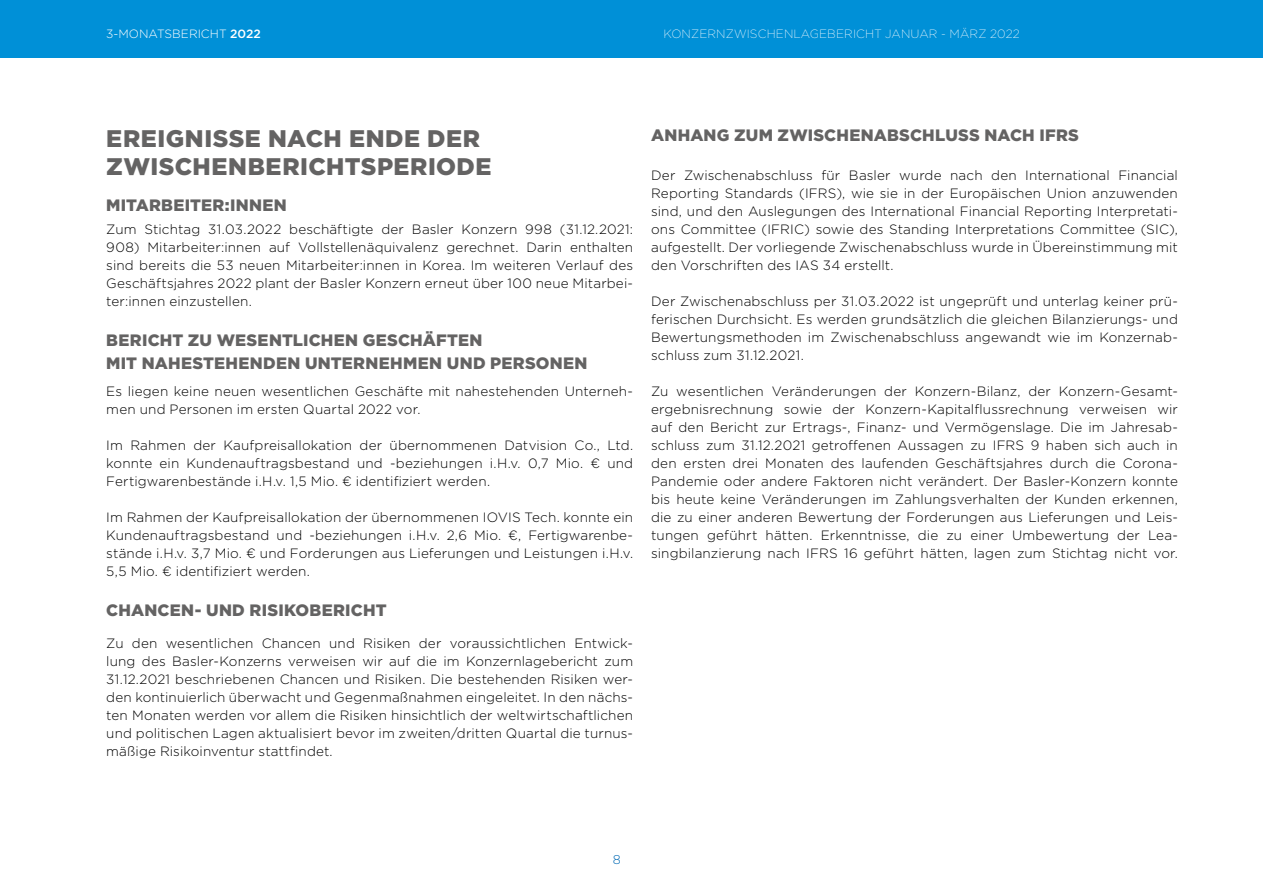
<style>
.page{position:relative;width:1263px;height:893px;background:#fff}
.page>*{position:absolute;margin:0;border:0;box-sizing:border-box;transform-origin:0 0}
.t1{font:900 24px/28.5px "Gotham";letter-spacing:.02em;color:#646363}
.t2{font:900 16.5px/22.5px "Gotham";letter-spacing:.015em;color:#646363}
.t3{font:300 13.5px/18px "Gotham";letter-spacing:.01em;color:#000;text-align:justify}
.t4{font:300 12.75px "Gotham";color:#0069b4}
.t5{font:200 12px "Gotham";letter-spacing:.01em;color:#fff}
.t6{font:300 12px "Gotham";color:#fff}
.s1{font-weight:500}
</style>
<div class="page">
<div style="left:0;top:0;width:1263px;height:57px;background:#0090d7"></div>
<p class="t6" style="left:106px;top:26px;width:156px">3-MONATSBERICHT <span class="s1">2022</span></p>
<p class="t5" style="left:663px;top:26px;width:358px">KONZERNZWISCHENLAGEBERICHT JANUAR - MÄRZ 2022</p>
<h1 class="t1" style="left:106px;top:124px;width:387px">EREIGNISSE NACH ENDE DER<br>ZWISCHENBERICHTSPERIODE</h1>
<p class="t2" style="left:106px;top:194px;width:182px">MITARBEITER:INNEN</p>
<p class="t3" style="left:106px;top:220px;width:528px">Zum Stichtag 31.03.2022 beschäftigte der Basler Konzern 998 (31.12.2021:<br>908) Mitarbeiter:innen auf Vollstellenäquivalenz gerechnet. Darin enthalten sind bereits die 53 neuen Mitarbeiter:innen in Korea. Im weiteren Verlauf des Geschäftsjahres 2022 plant der Basler Konzern erneut über 100 neue Mitarbei&shy;ter:innen einzustellen.</p>
<p class="t2" style="left:106px;top:329px;width:483px">BERICHT ZU WESENTLICHEN GESCHÄFTEN<br>MIT NAHESTEHENDEN UNTERNEHMEN UND PERSONEN</p>
<p class="t3" style="left:106px;top:382px;width:528px">Es liegen keine neuen wesentlichen Geschäfte mit nahestehenden Unterneh&shy;men und Personen im ersten Quartal 2022 vor.</p>
<p class="t3" style="left:106px;top:436px;width:528px">Im Rahmen der Kaufpreisallokation der übernommenen Datvision Co., Ltd. konnte ein Kundenauftragsbestand und -beziehungen i.H.v. 0,7 Mio. € und Fertigwarenbestände i.H.v. 1,5 Mio. € identifiziert werden.</p>
<p class="t3" style="left:106px;top:508px;width:528px">Im Rahmen der Kaufpreisallokation der übernommenen IOVIS Tech. konnte ein Kundenauftragsbestand und -beziehungen i.H.v. 2,6 Mio. €, Fertigwarenbe&shy;stände i.H.v. 3,7 Mio. € und Forderungen aus Lieferungen und Leistungen i.H.v.<br>5,5 Mio. € identifiziert werden.</p>
<p class="t2" style="left:106px;top:599px;width:282px">CHANCEN- UND RISIKOBERICHT</p>
<p class="t3" style="left:106px;top:634px;width:528px">Zu den wesentlichen Chancen und Risiken der voraussichtlichen Entwick&shy;lung des Basler-Konzerns verweisen wir auf die im Konzernlagebericht zum 31.12.2021 beschriebenen Chancen und Risiken. Die bestehenden Risiken wer&shy;den kontinuierlich überwacht und Gegenmaßnahmen eingeleitet. In den nächs&shy;ten Monaten werden vor allem die Risiken hinsichtlich der weltwirtschaftlichen und politischen Lagen aktualisiert bevor im zweiten/dritten Quartal die turnus&shy;mäßige Risikoinventur stattfindet.</p>
<p class="t2" style="left:651px;top:123px;width:429px">ANHANG ZUM ZWISCHENABSCHLUSS NACH IFRS</p>
<p class="t3" style="left:651px;top:166px;width:528px">Der Zwischenabschluss für Basler wurde nach den International Financial Reporting Standards (IFRS), wie sie in der Europäischen Union anzuwenden sind, und den Auslegungen des International Financial Reporting Interpretati&shy;ons Committee (IFRIC) sowie des Standing Interpretations Committee (SIC), aufgestellt. Der vorliegende Zwischenabschluss wurde in Übereinstimmung mit den Vorschriften des IAS 34 erstellt.</p>
<p class="t3" style="left:651px;top:292px;width:528px">Der Zwischenabschluss per 31.03.2022 ist ungeprüft und unterlag keiner prü&shy;ferischen Durchsicht. Es werden grundsätzlich die gleichen Bilanzierungs- und Bewertungsmethoden im Zwischenabschluss angewandt wie im Konzernab&shy;schluss zum 31.12.2021.</p>
<p class="t3" style="left:651px;top:382px;width:528px">Zu wesentlichen Veränderungen der Konzern-Bilanz, der Konzern-Gesamt&shy;ergebnisrechnung sowie der Konzern-Kapitalflussrechnung verweisen wir auf den Bericht zur Ertrags-, Finanz- und Vermögenslage. Die im Jahresab&shy;schluss zum 31.12.2021 getroffenen Aussagen zu IFRS 9 haben sich auch in den ersten drei Monaten des laufenden Geschäftsjahres durch die Corona-Pandemie oder andere Faktoren nicht verändert. Der Basler-Konzern konnte bis heute keine Veränderungen im Zahlungsverhalten der Kunden erkennen, die zu einer anderen Bewertung der Forderungen aus Lieferungen und Leis&shy;tungen geführt hätten. Erkenntnisse, die zu einer Umbewertung der Lea&shy;singbilanzierung nach IFRS 16 geführt hätten, lagen zum Stichtag nicht vor.</p>
<p class="t4" style="left:613px;top:852px;width:10px">8</p>
</div>
